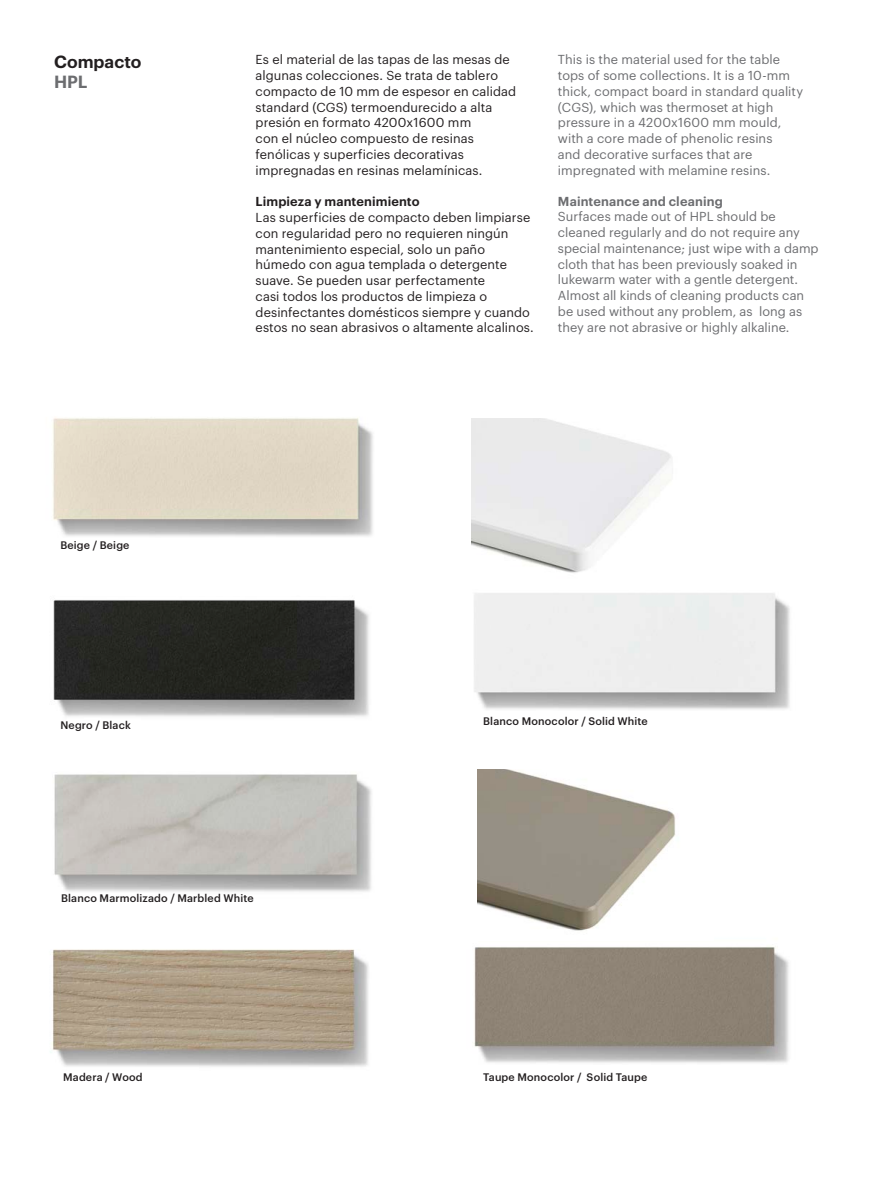
<style>
.page{position:relative;width:893px;height:1191px;background:#fff}
.page>*{position:absolute;margin:0;border:0;box-sizing:border-box;transform-origin:0 0}
.t1{font:600 17.25px "Graphik";color:#231f20}
.t2{font:600 17.25px "Graphik";color:#6c6d70}
.t3{font:12.75px/15.8px "Graphik";letter-spacing:.01em;color:#231f20}
.t4{font:12.75px/15.8px "Graphik";letter-spacing:.005em;color:#6c6d70}
.t5{font:600 12.75px "Graphik";letter-spacing:.01em;color:#231f20}
.t6{font:600 12.75px "Graphik";letter-spacing:.01em;color:#6c6d70}
.t7{font:500 10.8px "Graphik";letter-spacing:.015em;color:#231f20}
</style>
<div class="page">
<img style="left:52px;top:418px;width:321px;height:119px">
<img style="left:53px;top:600px;width:316px;height:117px">
<img style="left:54px;top:774px;width:318px;height:118px">
<img style="left:474px;top:946px;width:315px;height:117px">
<img style="left:474px;top:593px;width:316px;height:117px">
<img style="left:50px;top:949px;width:319px;height:118px">
<img style="left:477px;top:769px;width:199px;height:162px">
<img style="left:471px;top:418px;width:201px;height:155px">
<p class="t1" style="left:54px;top:49px;width:89px">Compacto</p>
<p class="t2" style="left:54px;top:68px;width:35px">HPL</p>
<p class="t7" style="left:60px;top:537px;width:71px">Beige / Beige</p>
<p class="t7" style="left:60px;top:717px;width:72px">Negro / Black</p>
<p class="t3" style="left:256px;top:51px;width:262px">Es el material de las tapas de las mesas de algunas colecciones. Se trata de tablero compacto de 10 mm de espesor en calidad standard (CGS) termoendurecido a alta presión en formato 4200x1600 mm</p>
<p class="t3" style="left:256px;top:130px;width:228px">con el núcleo compuesto de resinas fenólicas y superficies decorativas impregnadas en resinas melamínicas.</p>
<p class="t5" style="left:256px;top:192px;width:166px">Limpieza y mantenimiento</p>
<p class="t3" style="left:256px;top:208px;width:280px">Las superficies de compacto deben limpiarse con regularidad pero no requieren ningún mantenimiento especial, solo un paño húmedo con agua templada o detergente suave. Se pueden usar perfectamente<br>casi todos los productos de limpieza o desinfectantes domésticos siempre y cuando estos no sean abrasivos o altamente alcalinos.</p>
<p class="t4" style="left:558px;top:51px;width:224px">This is the material used for the table</p>
<p class="t4" style="left:558px;top:67px;width:234px">tops of some collections. It is a 10-mm</p>
<p class="t4" style="left:558px;top:82px;width:247px">thick, compact board in standard quality</p>
<p class="t4" style="left:558px;top:98px;width:225px">(CGS), which was thermoset at high pressure in a 4200x1600 mm mould,</p>
<p class="t4" style="left:558px;top:130px;width:216px">with a core made of phenolic resins and decorative surfaces that are</p>
<p class="t4" style="left:558px;top:161px;width:214px">impregnated with melamine resins.</p>
<p class="t6" style="left:558px;top:191px;width:166px">Maintenance and cleaning</p>
<p class="t4" style="left:558px;top:208px;width:262px">Surfaces made out of HPL should be cleaned regularly and do not require any special maintenance; just wipe with a damp cloth that has been previously soaked in lukewarm water with a gentle detergent.<br>Almost all kinds of cleaning products can be used without any problem, as long as they are not abrasive or highly alkaline.</p>
<p class="t7" style="left:483px;top:713px;width:166px">Blanco Monocolor / Solid White</p>
<p class="t7" style="left:61px;top:889px;width:194px">Blanco Marmolizado / Marbled White</p>
<p class="t7" style="left:63px;top:1069px;width:81px">Madera / Wood</p>
<p class="t7" style="left:483px;top:1069px;width:166px">Taupe Monocolor / Solid Taupe</p>
</div>
